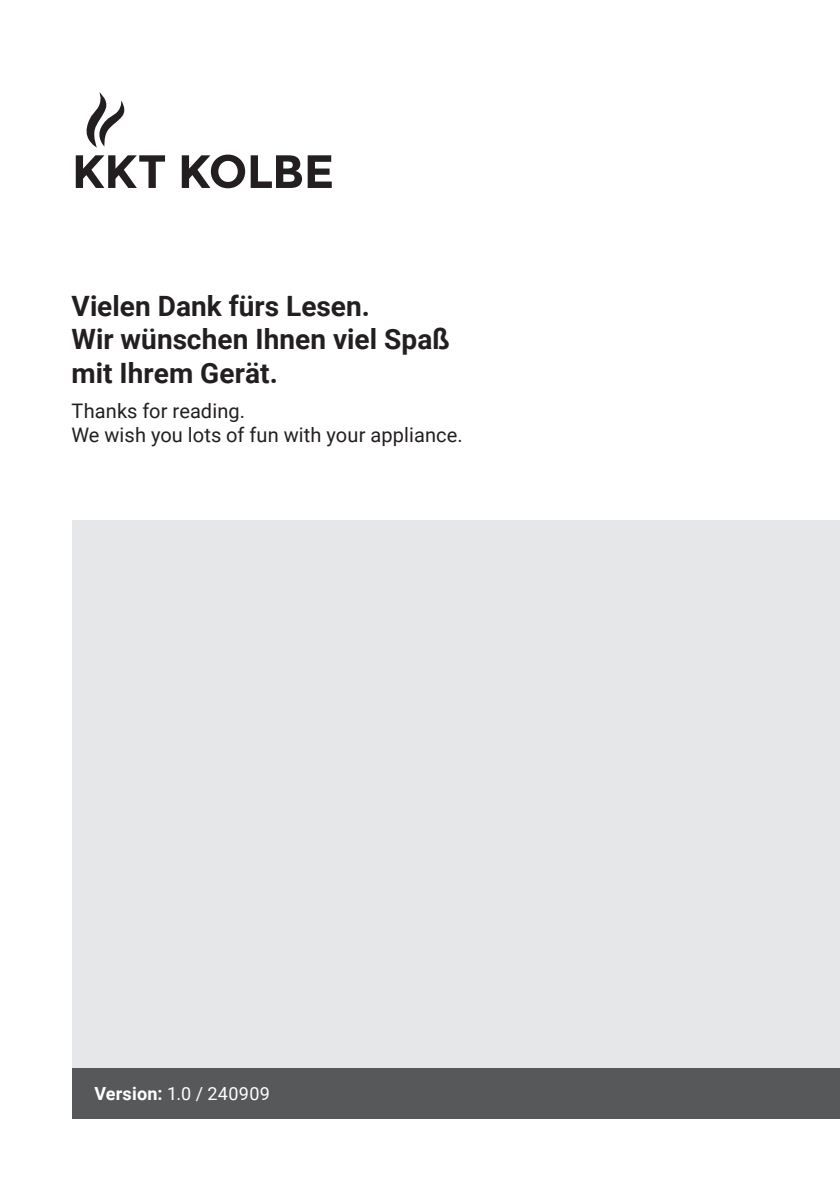
<style>
.page{position:relative;width:840px;height:1191px;background:#fff}
.page>*{position:absolute;margin:0;border:0;box-sizing:border-box;transform-origin:0 0}
.Überschrift{font:700 28px/33.6px "Roboto";color:#231f20}
.Überschrift-2{font:20px/24px "Roboto";letter-spacing:.005em;color:#231f20}
.t1{font:18px "Roboto";letter-spacing:.02em;color:#fff}
.s1{font-weight:700}
</style>
<div class="page">
<div style="left:72px;top:520px;width:767px;height:599px;background:#e6e7e9"></div>
<div style="left:72px;top:1068px;width:767px;height:51px;background:#57585a"></div>
<svg style="left:76px;top:155px;width:89px;height:33px"></svg>
<svg style="left:182px;top:155px;width:149px;height:33px"></svg>
<svg style="left:86px;top:92px;width:39px;height:56px"></svg>
<p class="Überschrift" style="left:71px;top:288px;width:379px">Vielen Dank fürs Lesen.<br>Wir wünschen Ihnen viel Spaß mit Ihrem Gerät.</p>
<p class="Überschrift-2" style="left:71px;top:398px;width:392px">Thanks for reading.<br>We wish you lots of fun with your appliance.</p>
<p class="t1" style="left:94px;top:1080px;width:177px"><span class="s1">Version:</span> 1.0 / 240909</p>
</div>
